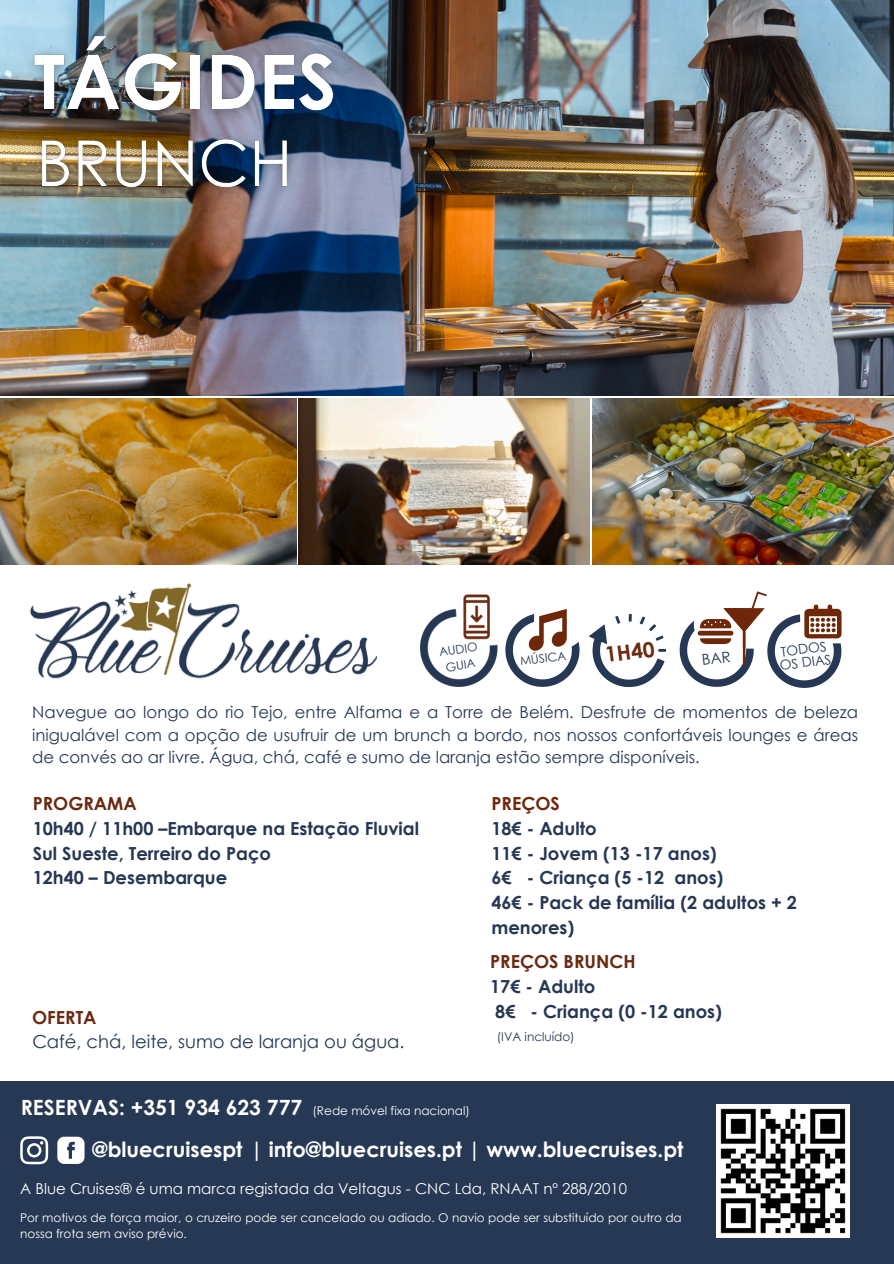
<style>
.page{position:relative;width:894px;height:1264px;background:#fff}
.page>*{position:absolute;margin:0;border:0;box-sizing:border-box;transform-origin:0 0}
.t1{font:700 21px "Century Gothic";color:#fff}
.t2{font:700 21px "Century Gothic";color:#692a11}
.t3{font:700 18px/24.8px "Century Gothic";color:#263753}
.t4{font:18px/24.8px "Century Gothic";color:#263854}
.t5{font:16.5px/22.5px "Century Gothic";color:#263854;text-align:justify}
.t6{font:15px "Century Gothic";color:#fff}
.t7{font:13.5px/13.5px "Century Gothic";color:#263753}
.t8{font:12px/16px "Century Gothic";color:#fff}
.t9{font:12px "Century Gothic";color:#263753}
.s1{color:#692a11}
.s2{color:#6f270a}
.s3{font-weight:700;color:#692a11}
</style>
<div class="page">
<img style="left:30px;top:583px;width:347px;height:96px">
<svg style="left:513px;top:609px;width:153px;height:78px"></svg>
<img style="left:420px;top:594px;width:93px;height:92px">
<div style="left:0;top:1081px;width:893px;height:182px;background:#263854"></div>
<svg style="left:20px;top:1136px;width:28px;height:28px"></svg>
<svg style="left:57px;top:1136px;width:27px;height:27px"></svg>
<img style="left:716px;top:1104px;width:133px;height:133px">
<img style="left:592px;top:398px;width:301px;height:166px">
<img style="left:299px;top:399px;width:290px;height:165px">
<img style="left:0;top:398px;width:296px;height:166px">
<img style="left:0;top:0;width:893px;height:395px">
<img style="left:16px;top:19px;width:336px;height:113px">
<img style="left:24px;top:122px;width:279px;height:84px">
<svg style="left:679px;top:591px;width:163px;height:97px"></svg>
<p class="t9" style="left:437px;top:644px;width:40px;rotate:-9deg">AUDIO</p>
<p class="t9" style="left:444px;top:659px;width:31px;rotate:-9deg">GUIA</p>
<p class="t9" style="left:519px;top:653px;width:48px;rotate:-7deg">MÚSICA</p>
<h3 class="t2" style="left:603px;top:641px;width:51px;rotate:-7deg">1H40</h3>
<p class="t7" style="left:777px;top:645px;width:53px;rotate:-7deg">TODOS<br>OS DIAS</p>
<p class="t5" style="left:32px;top:700px;width:827px">Navegue ao longo do rio Tejo, entre Alfama e a Torre de Belém. Desfrute de momentos de beleza inigualável com a opção de usufruir de um brunch a bordo, nos nossos confortáveis lounges e áreas de convés ao ar livre. Água, chá, café e sumo de laranja estão sempre disponíveis.</p>
<p class="t3" style="left:33px;top:790px;width:388px"><span class="s1">PROGRAMA<br></span>10h40 / 11h00 –Embarque na Estação Fluvial<br>Sul Sueste, Terreiro do Paço<br>12h40 – Desembarque</p>
<p class="t3" style="left:491px;top:790px;width:307px"><span class="s2">PREÇOS<br></span>18€ - Adulto<br>11€ - Jovem (13 -17 anos)<br>6€ - Criança (5 -12 anos)<br>46€ - Pack de família (2 adultos + 2 menores)</p>
<p class="t3" style="left:490px;top:948px;width:233px"><span class="s1">PREÇOS BRUNCH<br></span>17€ - Adulto<br>8€ - Criança (0 -12 anos)</p>
<h6 class="t9" style="left:496px;top:1028px;width:79px">(IVA incluído)</h6>
<p class="t4" style="left:32px;top:1004px;width:374px"><span class="s3">OFERTA<br></span>Café, chá, leite, sumo de laranja ou água.</p>
<h5 class="t1" style="left:21px;top:1094px;width:283px">RESERVAS: +351 934 623 777</h5>
<p class="t8" style="left:312px;top:1101px;width:159px">(Rede móvel fixa nacional)</p>
<h6 class="t1" style="left:92px;top:1135px;width:592px">@bluecruisespt | info@bluecruises.pt | www.bluecruises.pt</h6>
<h3 class="t6" style="left:20px;top:1179px;width:608px">A Blue Cruises® é uma marca registada da Veltagus - CNC Lda, RNAAT nº 288/2010</h3>
<p class="t8" style="left:20px;top:1208px;width:663px">Por motivos de força maior, o cruzeiro pode ser cancelado ou adiado. O navio pode ser substituído por outro da nossa frota sem aviso prévio.</p>
</div>
